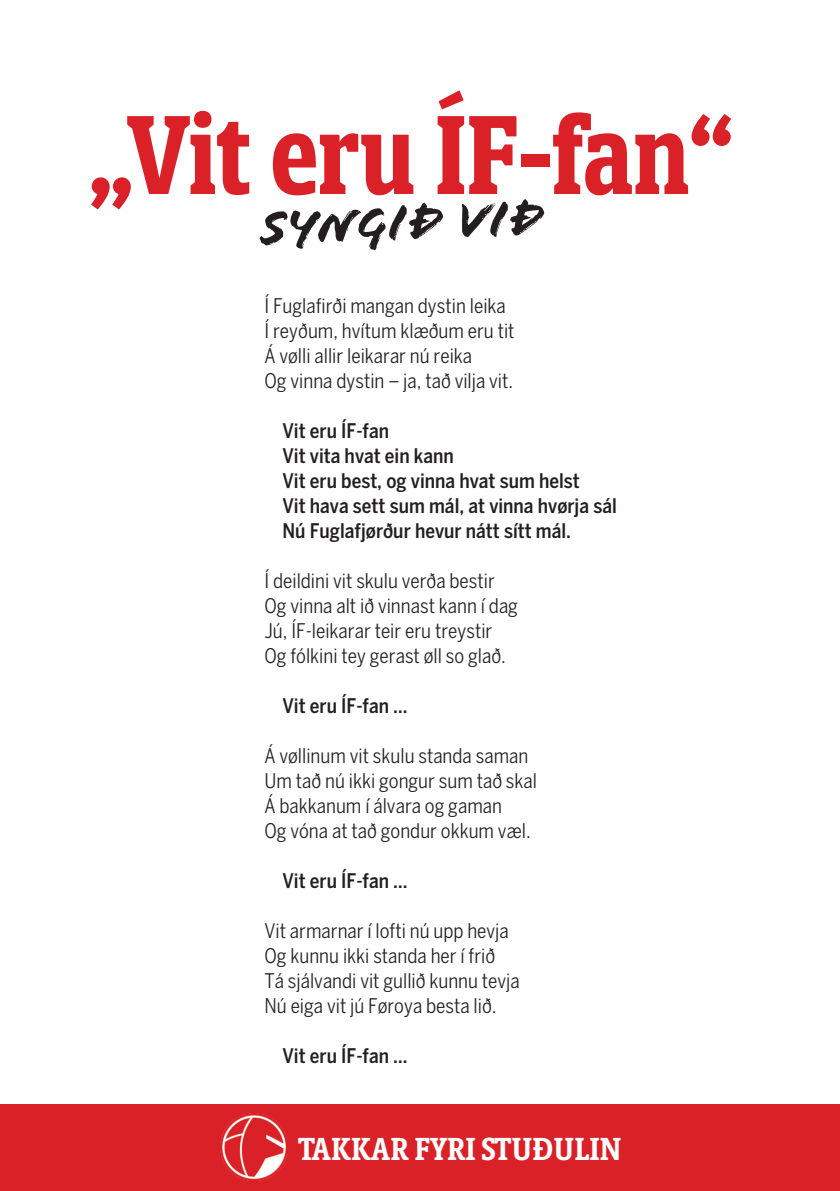
<style>
.page{position:relative;width:840px;height:1191px;background:#fff}
.page>*{position:absolute;margin:0;border:0;box-sizing:border-box;transform-origin:0 0}
.Rubrik{font:700 116.2px "Berlingske Slab Display";color:#da2128}
.Rubrik-2{font:52px "Flood Std";color:#231f20}
.Rubrik-3{font:700 32px "Berlingske Slab Cn";color:#fff}
.Breyðtekstur{font:20px "Benton Sans Cond";color:#231f20}
.Breyðtekstur-2{font:500 20px "Benton Sans Cond";color:#231f20}
</style>
<div class="page">
<div style="left:0;top:1104px;width:839px;height:87px;background:#da2128"></div>
<img style="left:220px;top:1113px;width:67px;height:67px">
<p class="Rubrik" style="left:89px;top:69px;width:645px">„Vit eru ÍF-fan“</p>
<p class="Rubrik-2" style="left:259px;top:198px;width:285px;rotate:-2deg">SYNGIÐ VIÐ</p>
<p class="Breyðtekstur" style="left:264px;top:294px;width:243px">Í Fuglafirði mangan dystin leika</p>
<p class="Breyðtekstur" style="left:264px;top:319px;width:251px">Í reyðum, hvítum klæðum eru tit</p>
<p class="Breyðtekstur" style="left:264px;top:344px;width:209px">Á vølli allir leikarar nú reika</p>
<p class="Breyðtekstur" style="left:264px;top:369px;width:247px">Og vinna dystin – ja, tað vilja vit.</p>
<p class="Breyðtekstur-2" style="left:282px;top:419px;width:108px">Vit eru ÍF-fan</p>
<p class="Breyðtekstur-2" style="left:282px;top:444px;width:173px">Vit vita hvat ein kann</p>
<p class="Breyðtekstur-2" style="left:282px;top:469px;width:299px">Vit eru best, og vinna hvat sum helst</p>
<p class="Breyðtekstur-2" style="left:282px;top:494px;width:335px">Vit hava sett sum mál, at vinna hvørja sál</p>
<p class="Breyðtekstur-2" style="left:282px;top:519px;width:290px">Nú Fuglafjørður hevur nátt sítt mál.</p>
<p class="Breyðtekstur" style="left:264px;top:569px;width:232px">Í deildini vit skulu verða bestir</p>
<p class="Breyðtekstur" style="left:264px;top:594px;width:255px">Og vinna alt ið vinnast kann í dag</p>
<p class="Breyðtekstur" style="left:264px;top:619px;width:229px">Jú, ÍF-leikarar teir eru treystir</p>
<p class="Breyðtekstur" style="left:264px;top:644px;width:240px">Og fólkini tey gerast øll so glað.</p>
<p class="Breyðtekstur-2" style="left:282px;top:694px;width:127px">Vit eru ÍF-fan …</p>
<p class="Breyðtekstur" style="left:264px;top:744px;width:265px">Á vøllinum vit skulu standa saman</p>
<p class="Breyðtekstur" style="left:264px;top:769px;width:274px">Um tað nú ikki gongur sum tað skal</p>
<p class="Breyðtekstur" style="left:264px;top:794px;width:239px">Á bakkanum í álvara og gaman</p>
<p class="Breyðtekstur" style="left:264px;top:819px;width:264px">Og vóna at tað gondur okkum væl.</p>
<p class="Breyðtekstur-2" style="left:282px;top:869px;width:127px">Vit eru ÍF-fan …</p>
<p class="Breyðtekstur" style="left:264px;top:919px;width:246px">Vit armarnar í lofti nú upp hevja</p>
<p class="Breyðtekstur" style="left:264px;top:944px;width:232px">Og kunnu ikki standa her í frið</p>
<p class="Breyðtekstur" style="left:264px;top:969px;width:257px">Tá sjálvandi vit gullið kunnu tevja</p>
<p class="Breyðtekstur" style="left:264px;top:994px;width:230px">Nú eiga vit jú Føroya besta lið.</p>
<p class="Breyðtekstur-2" style="left:282px;top:1044px;width:127px">Vit eru ÍF-fan …</p>
<p class="Rubrik-3" style="left:298px;top:1125px;width:325px">TAKKAR FYRI STUÐULIN</p>
</div>
